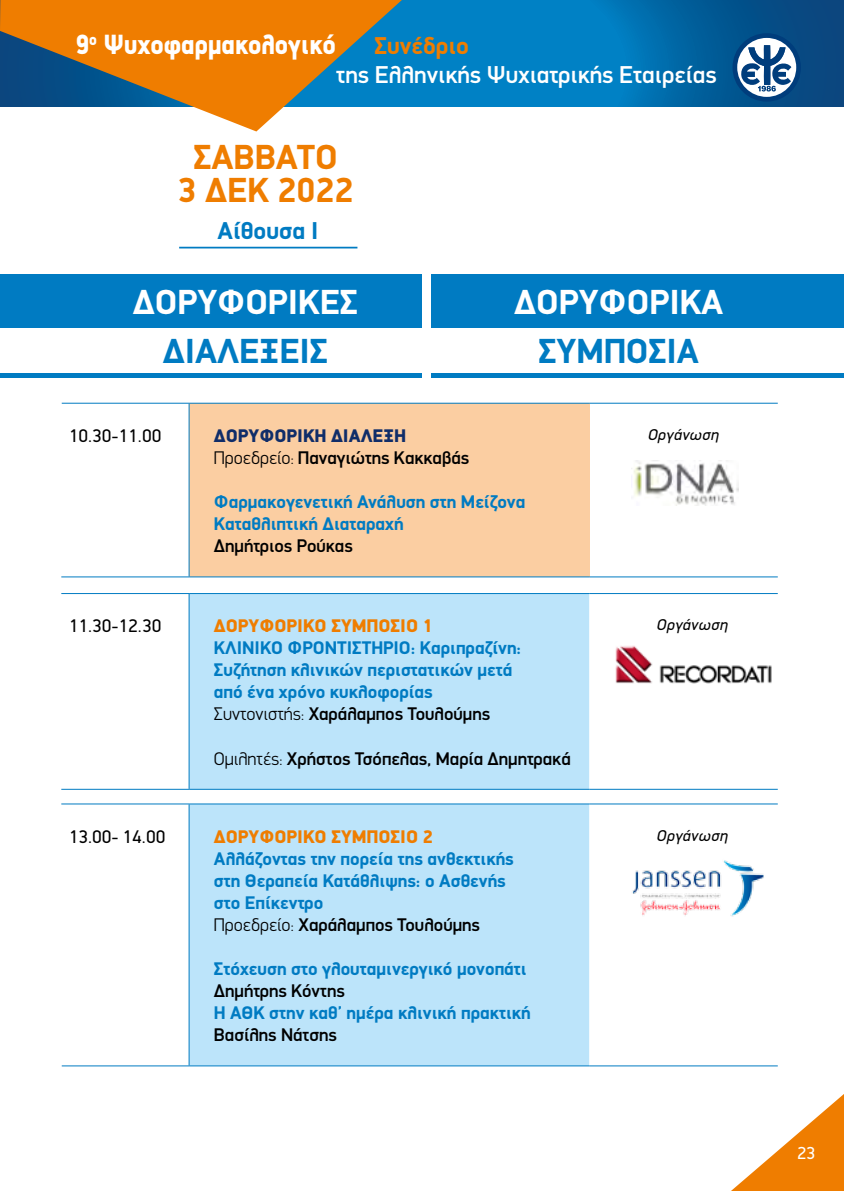
<style>
.page{position:relative;width:844px;height:1191px;background:#fff}
.page>*{position:absolute;margin:0;border:0;box-sizing:border-box;transform-origin:0 0}
.t1{font:700 35px "PF Din Display";color:#fff}
.t2{font:700 35px "PF Din Display";color:#007bc2}
.t3{font:700 35px/33.2px "PF Din Display";color:#ef7d00;text-align:center}
.t4{font:900 28px "PF Din Display";color:#fff;scale:.9 1}
.t5{font:500 24.5px "PF Din Display";color:#fff}
.t6{font:700 24.5px "PF Din Display";color:#ef7d00}
.t7{font:700 24.5px "PF Din Display";color:#007bc2}
.t8{font:700 18.38px/22.1px "PF Din Display";color:#007bc2}
.t9{font:500 18.38px/22.1px "PF Din Display";color:#000}
.t10{font:900 18.38px "PF Din Display";color:#ef7d00}
.t11{font:18.38px "PF Din Display";color:#000}
.t12{font:900 18.38px "PF Din Display";color:#102d69}
.t13{font:17.5px "PF Din Display";color:#fff}
.t14{font:italic 15.75px "PF Din Display";letter-spacing:.03em;color:#000}
.s1{font-weight:900;color:#102d69}
.s2{font-weight:300}
.s3{font-weight:300;color:#000}
.s4{font-weight:500;color:#000}
</style>
<div class="page">
<svg style="left:731px;top:1095px;width:112px;height:96px"></svg>
<div style="left:0;top:274px;width:422px;height:53px;background:#007bc2"></div>
<div style="left:0;top:373px;width:422px;height:5px;background:#007bc2"></div>
<div style="left:431px;top:274px;width:412px;height:53px;background:#007bc2"></div>
<div style="left:431px;top:373px;width:412px;height:5px;background:#007bc2"></div>
<svg style="left:402px;top:0;width:441px;height:107px;background:#016faf"></svg>
<svg style="left:0;top:0;width:402px;height:131px;fill:#ef7d00"></svg>
<hr style="left:179px;top:247px;width:178px;height:1px;background:#007bc2">
<div style="left:189px;top:403px;width:400px;height:174px;background:#fbcea2"></div>
<svg style="left:189px;top:577px;width:400px;height:1px"></svg>
<div style="left:190px;top:594px;width:399px;height:471px;background:#bce4fa"></div>
<svg style="left:61px;top:577px;width:128px;height:212px"></svg>
<hr style="left:189px;top:404px;width:1px;height:172px;background:#007bc2">
<hr style="left:189px;top:594px;width:1px;height:195px;background:#007bc2">
<hr style="left:189px;top:804px;width:1px;height:261px;background:#007bc2">
<hr style="left:62px;top:403px;width:127px;height:1px;background:#007bc2">
<hr style="left:189px;top:403px;width:400px;height:1px;background:#007bc2">
<hr style="left:589px;top:403px;width:188px;height:1px;background:#007bc2">
<hr style="left:61px;top:576px;width:128px;height:1px;background:#007bc2">
<hr style="left:189px;top:576px;width:400px;height:1px;background:#007bc2">
<hr style="left:589px;top:576px;width:188px;height:1px;background:#007bc2">
<hr style="left:61px;top:593px;width:128px;height:1px;background:#007bc2">
<hr style="left:189px;top:593px;width:400px;height:1px;background:#007bc2">
<hr style="left:589px;top:593px;width:188px;height:1px;background:#007bc2">
<hr style="left:61px;top:789px;width:128px;height:1px;background:#007bc2">
<hr style="left:189px;top:789px;width:400px;height:1px;background:#007bc2">
<hr style="left:589px;top:789px;width:188px;height:1px;background:#007bc2">
<hr style="left:61px;top:803px;width:128px;height:1px;background:#007bc2">
<hr style="left:189px;top:803px;width:400px;height:1px;background:#007bc2">
<hr style="left:589px;top:803px;width:188px;height:1px;background:#007bc2">
<hr style="left:62px;top:1065px;width:127px;height:1px;background:#007bc2">
<hr style="left:189px;top:1065px;width:400px;height:1px;background:#007bc2">
<hr style="left:589px;top:1065px;width:188px;height:1px;background:#007bc2">
<img style="left:632px;top:860px;width:132px;height:57px">
<img style="left:615px;top:645px;width:157px;height:39px">
<img style="left:631px;top:460px;width:106px;height:46px">
<svg style="left:734px;top:36px;width:64px;height:63px"></svg>
<svg style="left:739px;top:45px;width:52px;height:46px"></svg>
<div style="left:732px;top:33px;width:68px;height:69px;border:5px solid #003d7c;border-radius:50%"></div>
<h2 class="t4" style="left:75px;top:27px;width:291px">9<sup>o</sup> Ψυχοφαρμακολογικό</h2>
<h3 class="t6" style="left:374px;top:31px;width:96px">Συνέδριο</h3>
<h3 class="t5" style="left:336px;top:60px;width:382px">της Eλληνικής Ψυχιατρικής Εταιρείας</h3>
<h1 class="t3" style="left:177px;top:140px;width:177px">Σάββατο<br>3 Δεκ 2022</h1>
<h3 class="t7" style="left:217px;top:215px;width:102px">Αίθουσα Ι</h3>
<h1 class="t1" style="left:133px;top:281px;width:227px">ΔΟΡΥΦΟΡΙΚΕΣ</h1>
<h1 class="t2" style="left:163px;top:330px;width:167px">ΔΙΑΛΕΞΕΙΣ</h1>
<h1 class="t1" style="left:514px;top:281px;width:210px">ΔΟΡΥΦΟΡΙΚΑ</h1>
<h1 class="t2" style="left:538px;top:330px;width:162px">ΣΥΜΠΟΣΙΑ</h1>
<p class="t11" style="left:69px;top:424px;width:94px">10.30-11.00</p>
<p class="t12" style="left:214px;top:424px;width:72px">ΔΟΡΥΦΟΡΙΚ</p>
<p class="t12" style="left:314px;top:424px;width:40px">Η ΔΙΑΛΕΞ</p>
<p class="t9" style="left:214px;top:424px;width:257px;text-indent:180px"><span class="s1">Η<br></span><span class="s2">Προεδρείο:</span> Παναγιώτης Κακκαβάς</p>
<p class="t8" style="left:214px;top:490px;width:313px">Φαρμακογενετική Ανάλυση στη Μείζονα<br>Καταθλιπτική Διαταραχή</p>
<p class="t9" style="left:214px;top:534px;width:140px">Δημήτριος Ρούκας</p>
<p class="t11" style="left:69px;top:615px;width:94px">11.30-12.30</p>
<p class="t10" style="left:214px;top:614px;width:72px">ΔΟΡΥΦΟΡΙΚΟ</p>
<p class="t10" style="left:331px;top:614px;width:103px">ΣΥΜΠΟΣΙΟ 1</p>
<p class="t8" style="left:214px;top:636px;width:308px">ΚΛΙΝΙΚΟ ΦΡΟΝΤΙΣΤΗΡΙΟ: Καριπραζίνη:<br>Συζήτηση κλινικών περιστατικών μετά από ένα χρόνο κυκλοφορίας <span class="s3">Συντονιστής:</span> <span class="s4">Χαράλαμπος Τουλούμης</span></p>
<p class="t9" style="left:214px;top:747px;width:358px"><span class="s2">Ομιλητές:</span> Χρήστος Τσόπελας, Μαρία Δημητρακά</p>
<p class="t11" style="left:69px;top:825px;width:98px">13.00- 14.00</p>
<p class="t10" style="left:214px;top:825px;width:72px">ΔΟΡΥΦΟΡΙΚΟ</p>
<p class="t10" style="left:331px;top:825px;width:103px">ΣΥΜΠΟΣΙΟ 2</p>
<p class="t8" style="left:214px;top:847px;width:301px">Αλλάζοντας την πορεία της ανθεκτικής στη Θεραπεία Κατάθλιψης: ο Ασθενής στο Επίκεντρο<br><span class="s3">Προεδρείο:</span> <span class="s4">Χαράλαμπος Τουλούμης</span></p>
<p class="t8" style="left:214px;top:957px;width:314px">Στόχευση στο γλουταμινεργικό μονοπάτι</p>
<p class="t9" style="left:214px;top:979px;width:132px">Δημήτρης Κόντης</p>
<p class="t8" style="left:214px;top:1001px;width:318px">Η ΑΘΚ στην καθ’ ημέρα κλινική πρακτική</p>
<p class="t9" style="left:214px;top:1023px;width:124px">Βασίλης Νάτσης</p>
<p class="t14" style="left:648px;top:425px;width:72px">Οργάνωση</p>
<p class="t14" style="left:656px;top:615px;width:72px">Οργάνωση</p>
<p class="t14" style="left:656px;top:825px;width:72px">Οργάνωση</p>
<p class="t13" style="left:796px;top:1142px;width:20px">23</p>
</div>
